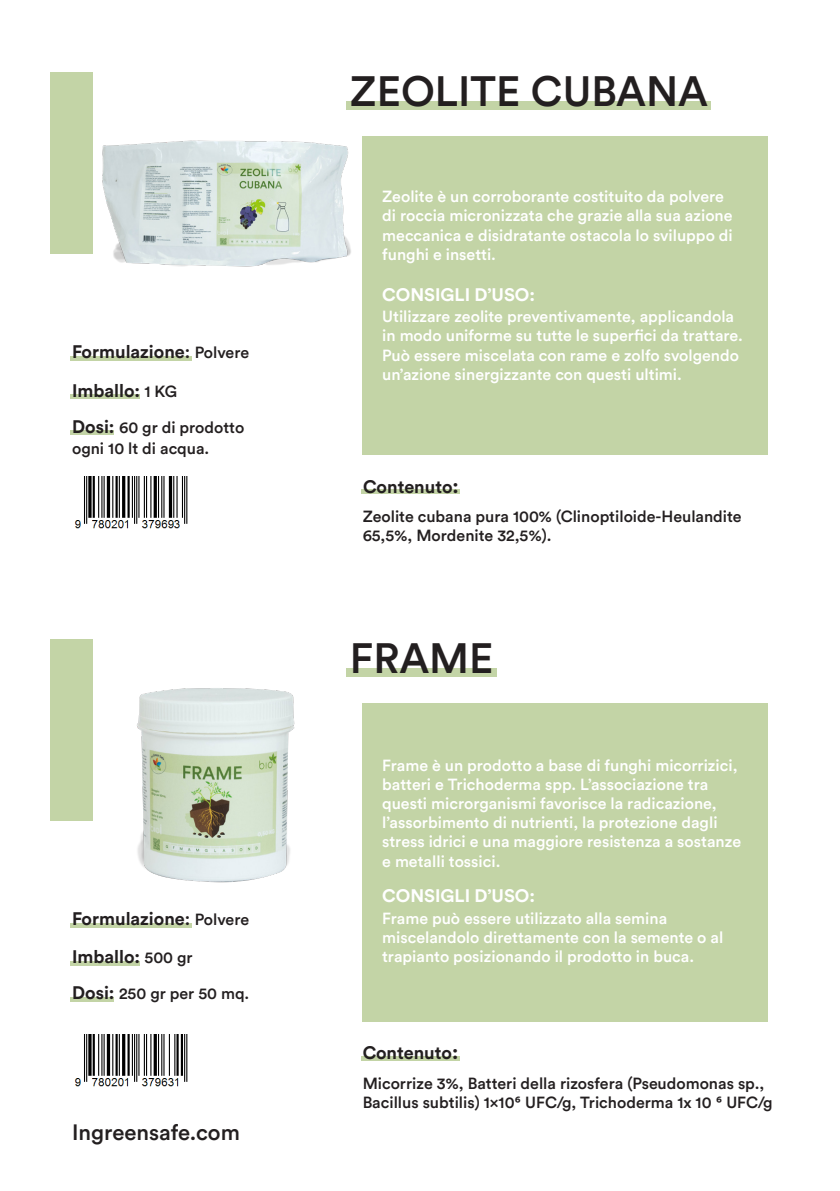
<style>
.page{position:relative;width:840px;height:1191px;background:#fff}
.page>*{position:absolute;margin:0;border:0;box-sizing:border-box;transform-origin:0 0}
.t1{font:500 42px "Circular Std";color:#231f20}
.t2{font:500 22px "Circular Std";color:#231f20}
.t3{font:700 18px "Circular Std";color:#231f20}
.t4{font:700 18px "Circular Std";color:#fff}
.t5{font:500 16px/19.2px "Circular Std";color:#fff}
.t6{font:500 16px/19.2px "Circular Std";color:#231f20}
.s1{font-weight:500}
.s2{font-weight:500;font-size:16px}
.s3{font-weight:700;font-size:18px}
.s4{font-size:20px}
</style>
<div class="page">
<div style="left:70px;top:356px;width:121px;height:5px;background:#c3d4a6"></div>
<div style="left:70px;top:922px;width:121px;height:5px;background:#c3d4a6"></div>
<div style="left:361px;top:489px;width:98px;height:5px;background:#c3d4a6"></div>
<div style="left:360px;top:1056px;width:99px;height:5px;background:#c3d4a6"></div>
<hr style="left:70px;top:394px;width:70px;height:4px;background:#c3d4a6">
<div style="left:70px;top:960px;width:70px;height:5px;background:#c3d4a6"></div>
<div style="left:70px;top:430px;width:44px;height:5px;background:#c3d4a6"></div>
<div style="left:70px;top:996px;width:44px;height:5px;background:#c3d4a6"></div>
<div style="left:346px;top:101px;width:364px;height:8px;background:#c3d4a6"></div>
<div style="left:346px;top:667px;width:150px;height:9px;background:#c3d4a6"></div>
<div style="left:50px;top:72px;width:43px;height:181px;background:#c3d4a6"></div>
<div style="left:50px;top:639px;width:43px;height:181px;background:#c3d4a6"></div>
<div style="left:362px;top:136px;width:405px;height:319px;background:#c3d4a6"></div>
<div style="left:362px;top:703px;width:405px;height:318px;background:#c3d4a6"></div>
<img style="left:102px;top:140px;width:249px;height:127px">
<img style="left:137px;top:688px;width:158px;height:195px">
<img style="left:74px;top:476px;width:114px;height:53px">
<img style="left:74px;top:1034px;width:114px;height:53px">
<p class="t3" style="left:72px;top:340px;width:178px">Formulazione<span class="s1">:</span> <span class="s2">Polvere</span></p>
<p class="t3" style="left:72px;top:378px;width:106px">Imballo: <span class="s2">1 KG</span></p>
<p class="t6" style="left:72px;top:416px;width:174px;line-height:21.6px"><span class="s3">Dosi:</span> 60 gr di prodotto ogni 10 lt di acqua.</p>
<p class="t3" style="left:72px;top:907px;width:178px">Formulazione<span class="s1">:</span> <span class="s2">Polvere</span></p>
<p class="t3" style="left:72px;top:945px;width:122px">Imballo: <span class="s2">500 gr</span></p>
<p class="t6" style="left:72px;top:984px;width:179px"><span class="s3">Dosi:</span> 250 gr per 50 mq.</p>
<h2 class="t2" style="left:72px;top:1118px;width:169px">Ingreensafe.com</h2>
<p class="t1" style="left:350px;top:65px;width:359px">ZEOLITE CUBANA</p>
<p class="t5" style="left:382px;top:187px;width:352px">Zeolite è un corroborante costituito da polvere di roccia micronizzata che grazie alla sua azione meccanica e disidratante ostacola lo sviluppo di funghi e insetti.</p>
<p class="t4" style="left:382px;top:283px;width:154px">CONSIGLI D’USO:</p>
<p class="t5" style="left:382px;top:307px;width:362px">Utilizzare zeolite preventivamente, applicandola in modo uniforme su tutte le superfici da trattare.<br>Può essere miscelata con rame e zolfo svolgendo un’azione sinergizzante con questi ultimi.</p>
<p class="t3" style="left:363px;top:474px;width:97px">Contenuto<span class="s4">:</span></p>
<p class="t6" style="left:362px;top:506px;width:380px">Zeolite cubana pura 100% (Clinoptiloide-Heulandite<br>65,5%, Mordenite 32,5%).</p>
<p class="t1" style="left:350px;top:632px;width:145px">FRAME</p>
<p class="t5" style="left:382px;top:755px;width:360px">Frame è un prodotto a base di funghi micorrizici, batteri e Trichoderma spp. L’associazione tra questi microrganismi favorisce la radicazione, l’assorbimento di nutrienti, la protezione dagli stress idrici e una maggiore resistenza a sostanze e metalli tossici.</p>
<p class="t4" style="left:382px;top:884px;width:154px">CONSIGLI D’USO:</p>
<p class="t5" style="left:382px;top:908px;width:342px">Frame può essere utilizzato alla semina miscelandolo direttamente con la semente o al trapianto posizionando il prodotto in buca.</p>
<p class="t3" style="left:362px;top:1041px;width:97px">Contenuto<span class="s4">:</span></p>
<p class="t6" style="left:362px;top:1073px;width:411px">Micorrize 3%, Batteri della rizosfera (Pseudomonas sp.,<br>Bacillus subtilis) 1x10⁶ UFC/g, Trichoderma 1x 10 ⁶ UFC/g</p>
</div>
